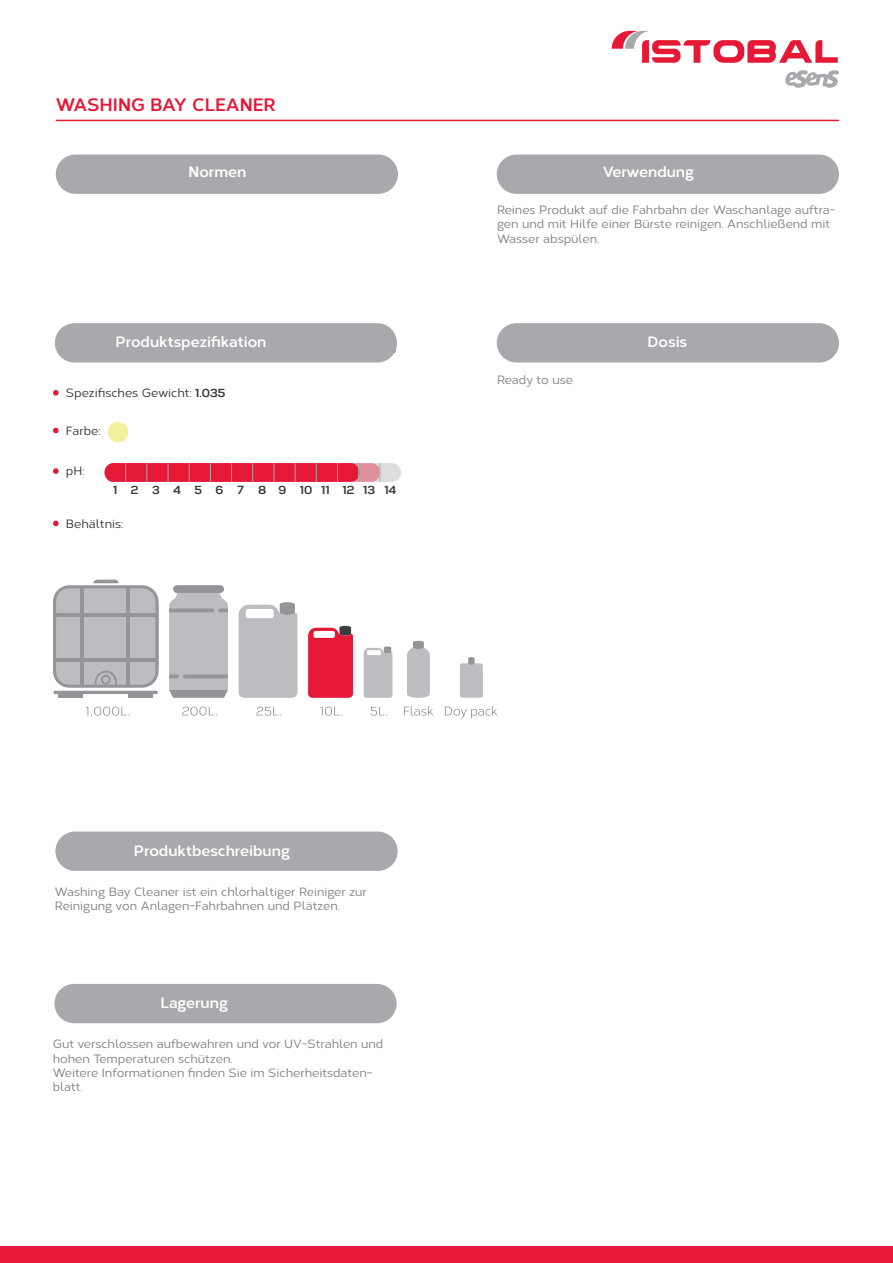
<style>
.page{position:relative;width:893px;height:1263px;background:#fff}
.page>*{position:absolute;margin:0;border:0;box-sizing:border-box;transform-origin:0 0}
.t1{font:700 18px "Corbert";color:#e51836}
.t2{font:700 15px "Corbert";color:#fff}
.t3{font:500 12px/14.4px "Corbert";color:#808285}
.t4{font:500 12px "Corbert";color:#3b3532}
.t5{font:700 12px "Corbert";color:#3b3532}
.s1{font-weight:700}
</style>
<div class="page">
<svg style="left:785px;top:70px;width:54px;height:18px"></svg>
<svg style="left:612px;top:31px;width:226px;height:32px"></svg>
<hr style="left:56px;top:120px;width:783px;height:1px;background:#e51836">
<div style="left:56px;top:155px;width:342px;height:39px;background:#a8a9ad;border-radius:20px"></div>
<div style="left:497px;top:155px;width:342px;height:39px;background:#a8a9ad;border-radius:20px"></div>
<div style="left:55px;top:323px;width:342px;height:39px;background:#a8a9ad;border-radius:20px"></div>
<div style="left:55px;top:831px;width:343px;height:40px;background:#a8a9ad;border-radius:20px"></div>
<div style="left:54px;top:984px;width:343px;height:39px;background:#a8a9ad;border-radius:20px"></div>
<div style="left:497px;top:323px;width:342px;height:39px;background:#a8a9ad;border-radius:20px"></div>
<svg style="left:53px;top:390px;width:6px;height:6px"></svg>
<svg style="left:53px;top:428px;width:6px;height:5px"></svg>
<svg style="left:53px;top:468px;width:6px;height:6px"></svg>
<svg style="left:53px;top:521px;width:6px;height:5px"></svg>
<div style="left:108px;top:422px;width:20px;height:20px;background:#f3f19b;border-radius:50%"></div>
<div style="left:0;top:1246px;width:893px;height:17px;background:#e51836"></div>
<div style="left:105px;top:463px;width:296px;height:19px;background:#dcdddf;border-radius:9px"></div>
<div style="left:105px;top:463px;width:275px;height:19px;background:#e51836;border-radius:9px"></div>
<svg style="left:125px;top:463px;width:1px;height:18px"></svg>
<svg style="left:210px;top:463px;width:1px;height:18px"></svg>
<svg style="left:295px;top:463px;width:1px;height:18px"></svg>
<svg style="left:168px;top:463px;width:1px;height:18px"></svg>
<svg style="left:252px;top:463px;width:1px;height:18px"></svg>
<svg style="left:337px;top:463px;width:1px;height:18px"></svg>
<svg style="left:146px;top:463px;width:1px;height:18px"></svg>
<svg style="left:231px;top:463px;width:1px;height:18px"></svg>
<svg style="left:316px;top:463px;width:1px;height:18px"></svg>
<svg style="left:189px;top:463px;width:1px;height:18px"></svg>
<svg style="left:274px;top:463px;width:1px;height:18px"></svg>
<svg style="left:358px;top:463px;width:1px;height:18px"></svg>
<svg style="left:379px;top:463px;width:1px;height:18px"></svg>
<svg style="left:257px;top:707px;width:24px;height:9px"></svg>
<svg style="left:182px;top:707px;width:35px;height:9px"></svg>
<svg style="left:86px;top:707px;width:44px;height:9px"></svg>
<svg style="left:320px;top:707px;width:22px;height:9px"></svg>
<svg style="left:370px;top:707px;width:17px;height:9px"></svg>
<svg style="left:404px;top:706px;width:29px;height:10px"></svg>
<svg style="left:445px;top:706px;width:52px;height:12px"></svg>
<svg style="left:239px;top:602px;width:58px;height:96px;background:#c0c1c3"></svg>
<svg style="left:308px;top:626px;width:45px;height:72px;background:#e12c47"></svg>
<svg style="left:364px;top:646px;width:28px;height:52px"></svg>
<svg style="left:460px;top:657px;width:23px;height:41px"></svg>
<svg style="left:407px;top:641px;width:23px;height:57px"></svg>
<hr style="left:53px;top:691px;width:105px;height:3px;background:#939598;border-radius:2px">
<hr style="left:58px;top:694px;width:24px;height:4px;background:#939598">
<hr style="left:128px;top:694px;width:25px;height:4px;background:#939598">
<svg style="left:53px;top:580px;width:105px;height:108px;background:#b6b7ba"></svg>
<div style="left:173px;top:585px;width:51px;height:8px;background:#939598;border-radius:4px"></div>
<svg style="left:169px;top:590px;width:59px;height:108px;background:#b7b8bb"></svg>
<p class="t1" style="left:56px;top:91px;width:222px">WASHING BAY CLEANER</p>
<p class="t2" style="left:189px;top:161px;width:59px">Normen</p>
<p class="t2" style="left:603px;top:161px;width:93px">Verwendung</p>
<p class="t2" style="left:116px;top:330px;width:152px">Produktspezifikation</p>
<p class="t4" style="left:66px;top:384px;width:161px">Spezifisches Gewicht: <span class="s1">1.035</span></p>
<p class="t4" style="left:66px;top:422px;width:36px">Farbe:</p>
<p class="t4" style="left:66px;top:462px;width:20px">pH:</p>
<p class="t5" style="left:384px;top:340px;width:14px">14</p>
<p class="t5" style="left:113px;top:480px;width:6px">1</p>
<p class="t5" style="left:131px;top:480px;width:9px">2</p>
<p class="t5" style="left:152px;top:480px;width:9px">3</p>
<p class="t5" style="left:173px;top:480px;width:9px">4</p>
<p class="t5" style="left:194px;top:480px;width:9px">5</p>
<p class="t5" style="left:215px;top:480px;width:9px">6</p>
<p class="t5" style="left:237px;top:480px;width:9px">7</p>
<p class="t5" style="left:258px;top:480px;width:10px">8</p>
<p class="t5" style="left:278px;top:480px;width:9px">9</p>
<p class="t5" style="left:300px;top:480px;width:14px">10</p>
<p class="t5" style="left:321px;top:480px;width:10px">11</p>
<p class="t5" style="left:343px;top:480px;width:13px">12</p>
<p class="t5" style="left:363px;top:480px;width:13px">13</p>
<p class="t5" style="left:384px;top:480px;width:14px">14</p>
<p class="t4" style="left:66px;top:515px;width:59px">Behältnis:</p>
<p class="t3" style="left:497px;top:202px;width:340px">Reines Produkt auf die Fahrbahn der Waschanlage auftra&shy;gen und mit Hilfe einer Bürste reinigen. Anschließend mit<br>Wasser abspülen.</p>
<p class="t3" style="left:497px;top:372px;width:77px">Ready to use</p>
<p class="t2" style="left:647px;top:330px;width:41px">Dosis</p>
<p class="t2" style="left:134px;top:839px;width:158px">Produktbeschreibung</p>
<p class="t3" style="left:55px;top:884px;width:313px">Washing Bay Cleaner ist ein chlorhaltiger Reiniger zur<br>Reinigung von Anlagen-Fahrbahnen und Plätzen.</p>
<p class="t2" style="left:160px;top:991px;width:69px">Lagerung</p>
<p class="t3" style="left:53px;top:1036px;width:332px">Gut verschlossen aufbewahren und vor UV-Strahlen und hohen Temperaturen schützen.</p>
<p class="t3" style="left:53px;top:1065px;width:321px">Weitere Informationen finden Sie im Sicherheitsdaten&shy;blatt.</p>
</div>
